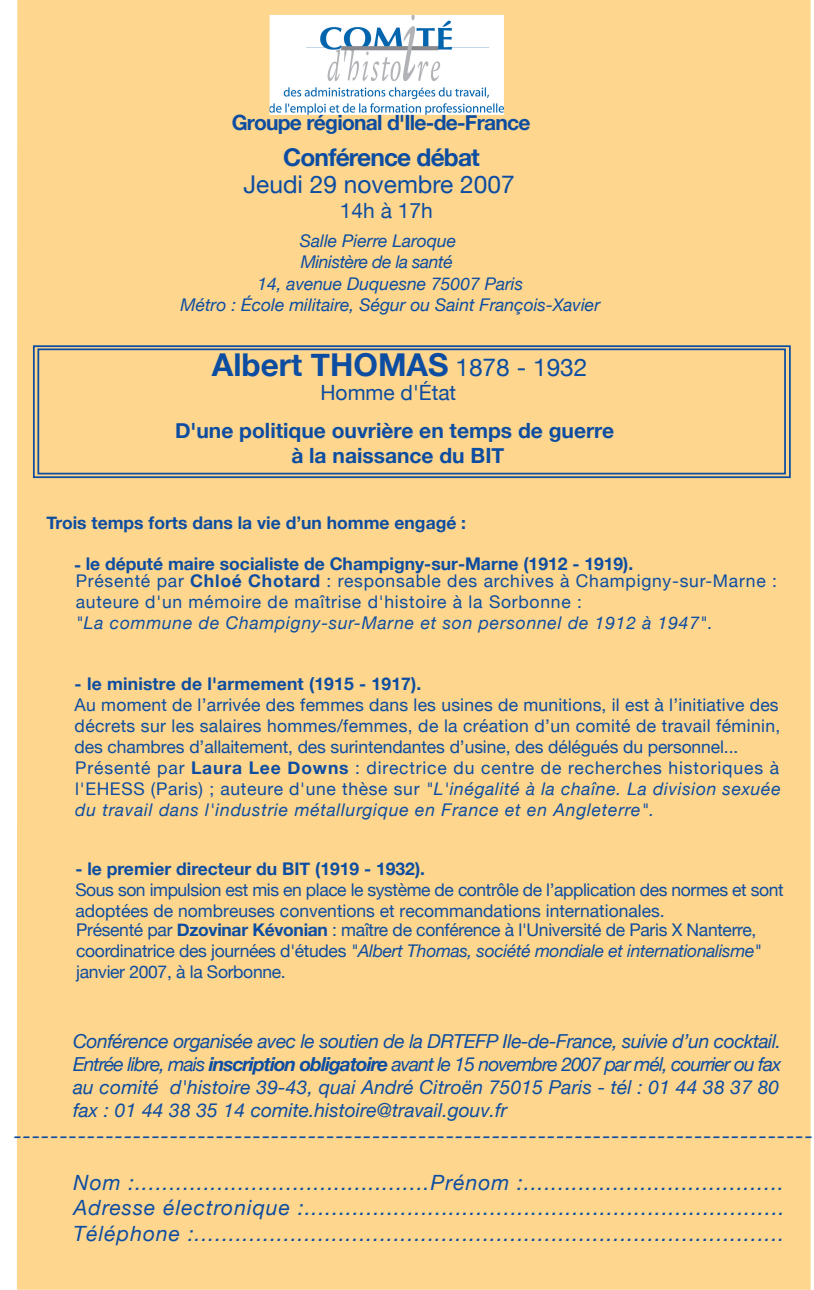
<style>
.page{position:relative;width:814px;height:1290px;background:#fff}
.page>*{position:absolute;margin:0;border:0;box-sizing:border-box;transform-origin:0 0}
.t1{font:700 31.5px "Helvetica Neue";color:#0d4da1}
.t2{font:24.5px "Helvetica Neue";color:#0d4da1}
.t3{font:700 24.5px "Helvetica Neue";letter-spacing:-.035em;color:#0d4da1}
.t4{font:italic 21px/25.2px "Helvetica Neue";letter-spacing:.05em;color:#0d4da1;text-align:justify}
.t5{font:700 21px/25.2px "Helvetica Neue";color:#0d4da1;text-align:center}
.t6{font:700 21px "Helvetica Neue";letter-spacing:-.035em;color:#0d4da1}
.t7{font:21px "Helvetica Neue";color:#0d4da1}
.t8{font:italic 19.25px/23.1px "Helvetica Neue";color:#0d4da1;text-align:justify}
.t9{font:17.5px/21px "Helvetica Neue";letter-spacing:-.005em;color:#0d4da1;text-align:justify}
.t10{font:italic 17.5px/21px "Helvetica Neue";color:#0d4da1;text-align:center}
.t11{font:700 17.5px "Helvetica Neue";color:#0d4da1}
.t12{font:17.5px/21px "Helvetica Neue";letter-spacing:-.025em;color:#0d4da1}
.t13{font:17.5px/21px "Helvetica Neue";letter-spacing:.045em;color:#0d4da1}
.t14{font:italic 17.5px "Helvetica Neue";letter-spacing:.045em;color:#0d4da1}
.t15{font:italic 17.5px "Helvetica Neue";letter-spacing:-.025em;color:#0d4da1}
.s1{font-weight:400;font-size:24.5px}
.s2{font-weight:700}
.s3{font-style:normal}
.s4{font-weight:700;font-style:normal}
.s5{font-style:italic}
</style>
<div class="page">
<div style="left:17px;top:0;width:794px;height:1290px;background:#fed68e"></div>
<img style="left:270px;top:15px;width:234px;height:100px">
<div style="left:37px;top:348px;width:749px;height:126px;border:2px solid #0d4da1"></div>
<div style="left:33px;top:345px;width:758px;height:133px;border:2px solid #0d4da1"></div>
<p class="t6" style="left:232px;top:110px;width:300px">Groupe régional d'Ile-de-France</p>
<h2 class="t3" style="left:283px;top:142px;width:198px">Conférence débat</h2>
<h2 class="t2" style="left:244px;top:169px;width:273px">Jeudi 29 novembre 2007</h2>
<p class="t7" style="left:340px;top:198px;width:95px">14h à 17h</p>
<p class="t10" style="left:300px;top:230px;width:158px">Salle Pierre Laroque</p>
<p class="t10" style="left:180px;top:273px;width:421px">14, avenue Duquesne 75007 Paris<br>Métro : École militaire, Ségur ou Saint François-Xavier</p>
<p class="t15" style="left:301px;top:251px;width:154px">Ministère de la santé</p>
<h1 class="t1" style="left:212px;top:345px;width:377px">Albert THOMAS <span class="s1">1878 - 1932</span></h1>
<p class="t7" style="left:320px;top:380px;width:137px">Homme d'État</p>
<p class="t5" style="left:175px;top:417px;width:441px">D'une politique ouvrière en temps de guerre à la naissance du BIT</p>
<p class="t11" style="left:46px;top:512px;width:421px">Trois temps forts dans la vie d’un homme engagé :</p>
<p class="t11" style="left:74px;top:553px;width:561px">- le député maire socialiste de Champigny-sur-Marne (1912 - 1919).</p>
<p class="t13" style="left:76px;top:570px;width:703px">Présenté par <span class="s2">Chloé Chotard</span> : responsable des archives à Champigny-sur-Marne : auteure d'un mémoire de maîtrise d'histoire à la Sorbonne :</p>
<p class="t14" style="left:76px;top:612px;width:639px">"La commune de Champigny-sur-Marne et son personnel de 1912 à 1947".</p>
<p class="t11" style="left:75px;top:673px;width:348px">- le ministre de l'armement (1915 - 1917).</p>
<p class="t9" style="left:75px;top:694px;width:707px">Au moment de l’arrivée des femmes dans les usines de munitions, il est à l’initiative des décrets sur les salaires hommes/femmes, de la création d’un comité de travail féminin, des chambres d’allaitement, des surintendantes d’usine, des délégués du personnel...</p>
<p class="t10" style="left:75px;top:757px;width:707px;text-align:justify"><span class="s3">Présenté par</span> <span class="s4">Laura Lee Downs</span> <span class="s3">: directrice du centre de recherches historiques à l'EHESS (Paris) ; auteure d'une thèse sur</span> "L'inégalité à la chaîne. La division sexuée du travail dans l'industrie métallurgique en France et en Angleterre".</p>
<p class="t11" style="left:75px;top:858px;width:351px">- le premier directeur du BIT (1919 - 1932).</p>
<p class="t12" style="left:75px;top:879px;width:710px">Sous son impulsion est mis en place le système de contrôle de l’application des normes et sont adoptées de nombreuses conventions et recommandations internationales.</p>
<p class="t9" style="left:76px;top:919px;width:687px;text-align:left">Présenté par <span class="s2">Dzovinar Kévonian</span> : maître de conférence à l'Université de Paris X Nanterre, coordinatrice des journées d'études <span class="s5">"Albert Thomas, société mondiale et internationalisme" </span>janvier 2007, à la Sorbonne.</p>
<p class="t8" style="left:73px;top:1029px;width:710px">Conférence organisée avec le soutien de la DRTEFP Ile-de-France, suivie d’un cocktail.<br>Entrée libre, mais <span class="s2">inscription obligatoire</span> avant le 15 novembre 2007 par mél, courrier ou fax au comité d'histoire 39-43, quai André Citroën 75015 Paris - tél : 01 44 38 37 80 fax : 01 44 38 35 14 comite.histoire@travail.gouv.fr</p>
<p class="t4" style="left:14px;top:1122px;width:801px">---------------------------------------------------------------------------------------</p>
<p class="t4" style="left:74px;top:1170px;width:713px">Nom :...........................................Prénom :......................................<br>Adresse électronique :......................................................................<br>Téléphone :......................................................................................</p>
</div>
